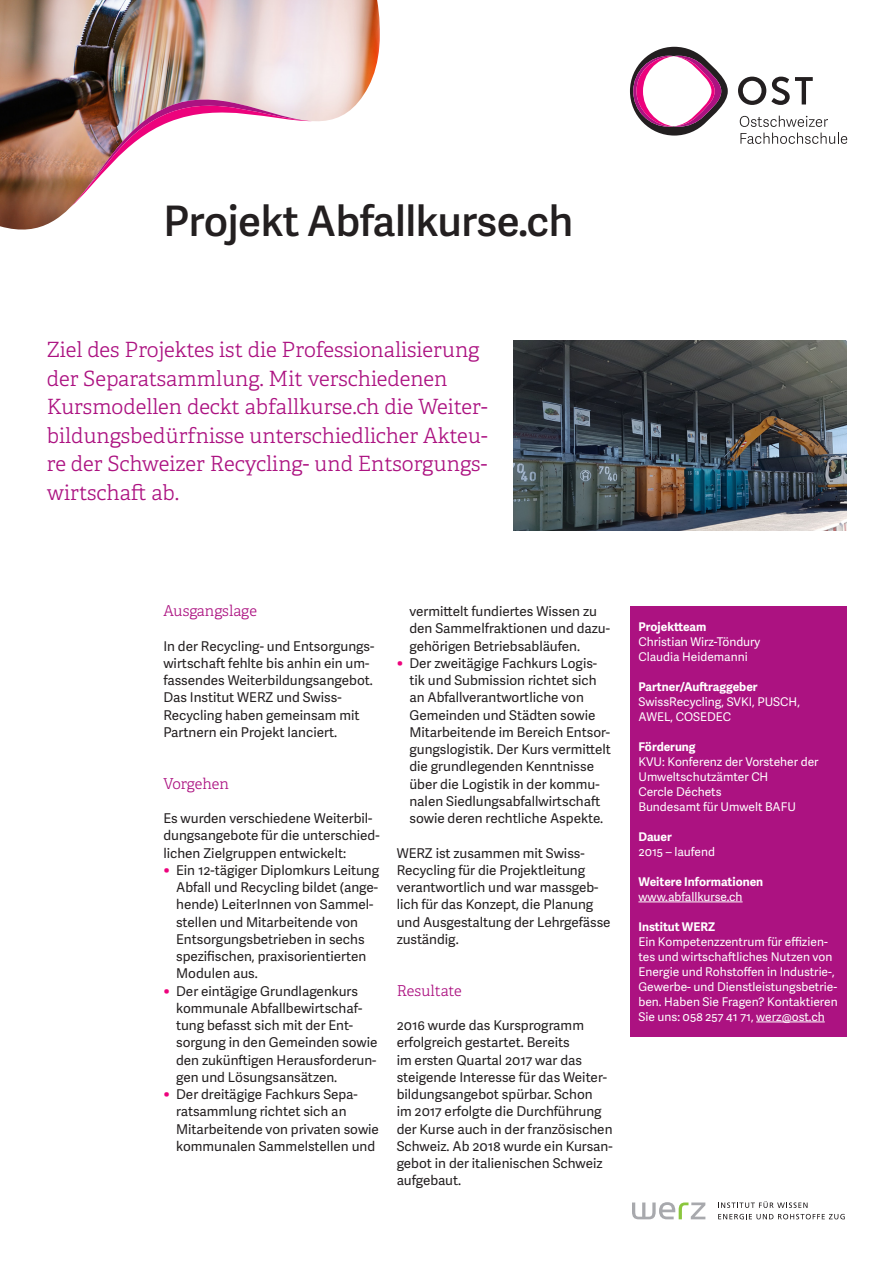
<style>
.page{position:relative;width:893px;height:1263px;background:#fff}
.page>*{position:absolute;margin:0;border:0;box-sizing:border-box;transform-origin:0 0}
.Titel{font:42px "Adelle Sans Sb";letter-spacing:-.01em;color:#231f20}
.Leadtext{font:300 21px/28.5px "Adelle";color:#ac1281}
.Untertitel_1{font:300 15px "Adelle";color:#ac1281}
.Lauftext{font:13.5px/17.2px "Adelle Sans";color:#231f20}
.Lauftext_Kasten{font:12px/15px "Adelle Sans";color:#fff}
.Lauftext_Kasten-2{font:700 12px "Adelle Sans";color:#fff}
.s1{font-size:16.5px;color:#ed027c}
.s2{font-weight:700}
</style>
<div class="page">
<svg style="left:718px;top:1201px;width:89px;height:7px"></svg>
<svg style="left:718px;top:1214px;width:127px;height:5px"></svg>
<svg style="left:632px;top:1202px;width:73px;height:17px"></svg>
<img style="left:513px;top:340px;width:333px;height:191px">
<div style="left:630px;top:606px;width:216px;height:430px;background:#ac1281"></div>
<hr style="left:638px;top:901px;width:105px;height:1px;background:#fff">
<hr style="left:756px;top:1021px;width:69px;height:1px;background:#fff">
<svg style="left:738px;top:77px;width:75px;height:28px"></svg>
<svg style="left:740px;top:116px;width:88px;height:11px"></svg>
<svg style="left:740px;top:133px;width:107px;height:11px"></svg>
<svg style="left:630px;top:47px;width:98px;height:89px"></svg>
<img style="left:0;top:0;width:380px;height:230px">
<img style="left:70px;top:86px;width:242px;height:122px">
<p class="Titel" style="left:163px;top:190px;width:412px">Projekt Abfallkurse.ch</p>
<p class="Leadtext" style="left:47px;top:336px;width:442px">Ziel des Projektes ist die Professionalisierung der Separatsammlung. Mit verschiedenen Kursmodellen deckt abfallkurse.ch die Weiter&shy;bildungsbedürfnisse unterschiedlicher Akteu&shy;re der Schweizer Recycling- und Entsorgungs&shy;wirtschaft ab.</p>
<p class="Untertitel_1" style="left:163px;top:602px;width:95px">Ausgangslage</p>
<p class="Lauftext" style="left:163px;top:637px;width:212px">In der Recycling- und Entsorgungs&shy;wirtschaft fehlte bis anhin ein um&shy;fassendes Weiterbildungsangebot.<br>Das Institut WERZ und Swiss-Recycling haben gemeinsam mit Partnern ein Projekt lanciert.</p>
<p class="Untertitel_1" style="left:163px;top:774px;width:67px">Vorgehen</p>
<p class="Lauftext" style="left:163px;top:809px;width:218px">Es wurden verschiedene Weiterbil&shy;dungsangebote für die unterschied&shy;lichen Zielgruppen entwickelt:</p>
<p class="Lauftext" style="left:176px;top:861px;width:205px;text-indent:-13px"><span class="s1">•</span> Ein 12-tägiger Diplomkurs Leitung<br>Abfall und Recycling bildet (ange&shy;hende) LeiterInnen von Sammel&shy;stellen und Mitarbeitende von<br>Entsorgungsbetrieben in sechs spezifischen, praxisorientierten<br>Modulen aus.</p>
<p class="Lauftext" style="left:176px;top:982px;width:203px;text-indent:-13px"><span class="s1">•</span> Der eintägige Grundlagenkurs kommunale Abfallbewirtschaf&shy;tung befasst sich mit der Ent&shy;sorgung in den Gemeinden sowie den zukünftigen Herausforderun&shy;gen und Lösungsansätzen.</p>
<p class="Lauftext" style="left:176px;top:1085px;width:204px;text-indent:-13px"><span class="s1">•</span> Der dreitägige Fachkurs Sepa&shy;ratsammlung richtet sich an<br>Mitarbeitende von privaten sowie kommunalen Sammelstellen und</p>
<p class="Lauftext" style="left:409px;top:602px;width:202px">vermittelt fundiertes Wissen zu den Sammelfraktionen und dazu&shy;gehörigen Betriebsabläufen.</p>
<p class="Lauftext" style="left:409px;top:654px;width:203px;text-indent:-13px"><span class="s1">•</span> Der zweitägige Fachkurs Logis&shy;tik und Submission richtet sich an Abfallverantwortliche von<br>Gemeinden und Städten sowie<br>Mitarbeitende im Bereich Entsor&shy;gungslogistik. Der Kurs vermittelt die grundlegenden Kenntnisse über die Logistik in der kommu&shy;nalen Siedlungsabfallwirtschaft sowie deren rechtliche Aspekte.</p>
<p class="Lauftext" style="left:397px;top:844px;width:215px">WERZ ist zusammen mit Swiss-<br>Recycling für die Projektleitung verantwortlich und war massgeb&shy;lich für das Konzept, die Planung und Ausgestaltung der Lehrgefässe zuständig.</p>
<p class="Untertitel_1" style="left:397px;top:981px;width:66px">Resultate</p>
<p class="Lauftext" style="left:397px;top:1016px;width:217px">2016 wurde das Kursprogramm erfolgreich gestartet. Bereits<br>im ersten Quartal 2017 war das steigende Interesse für das Weiter&shy;bildungsangebot spürbar. Schon<br>im 2017 erfolgte die Durchführung der Kurse auch in der französischen<br>Schweiz. Ab 2018 wurde ein Kursan&shy;gebot in der italienischen Schweiz aufgebaut.</p>
<p class="Lauftext_Kasten" style="left:638px;top:618px;width:124px"><span class="s2">Projektteam<br></span>Christian Wirz-Töndury</p>
<p class="Lauftext_Kasten" style="left:638px;top:648px;width:111px">Claudia Heidemanni</p>
<p class="Lauftext_Kasten" style="left:638px;top:678px;width:163px"><span class="s2">Partner/Auftraggeber<br></span>SwissRecycling, SVKI, PUSCH,</p>
<p class="Lauftext_Kasten" style="left:638px;top:708px;width:94px">AWEL, COSEDEC</p>
<p class="Lauftext_Kasten-2" style="left:638px;top:738px;width:59px">Förderung</p>
<p class="Lauftext_Kasten" style="left:638px;top:753px;width:182px">KVU: Konferenz der Vorsteher der<br>Umweltschutzämter CH</p>
<p class="Lauftext_Kasten" style="left:638px;top:783px;width:85px">Cercle Déchets</p>
<p class="Lauftext_Kasten" style="left:638px;top:798px;width:159px">Bundesamt für Umwelt BAFU</p>
<p class="Lauftext_Kasten" style="left:638px;top:828px;width:78px"><span class="s2">Dauer<br></span>2015 – laufend</p>
<p class="Lauftext_Kasten-2" style="left:638px;top:873px;width:126px">Weitere Informationen</p>
<p class="Lauftext_Kasten" style="left:638px;top:888px;width:106px">www.abfallkurse.ch</p>
<p class="Lauftext_Kasten" style="left:638px;top:918px;width:201px"><span class="s2">Institut WERZ<br></span>Ein Kompetenzzentrum für effizien&shy;tes und wirtschaftliches Nutzen von Energie und Rohstoffen in Industrie-, Gewerbe- und Dienstleistungsbetrie&shy;ben. Haben Sie Fragen? Kontaktieren Sie uns: 058 257 41 71, werz@ost.ch</p>
</div>
